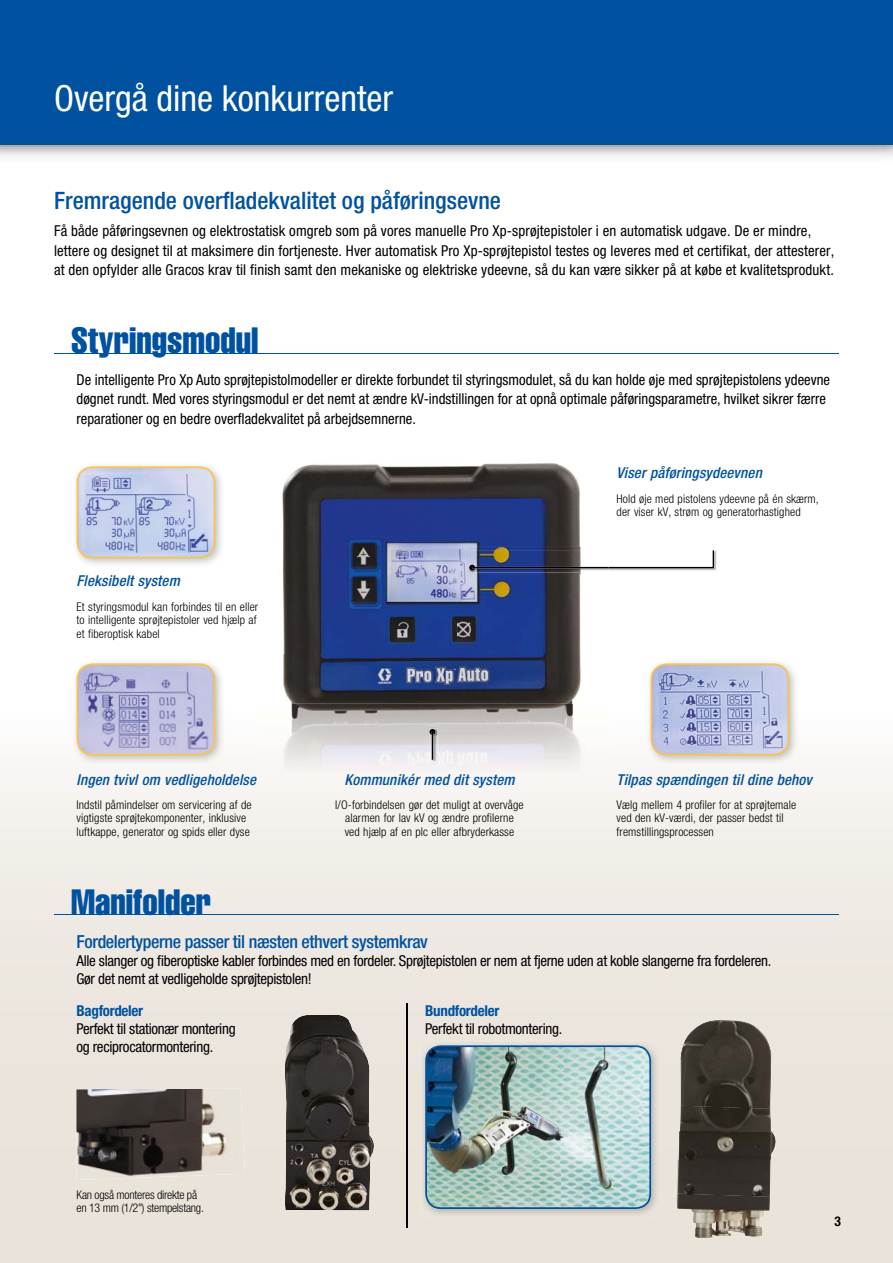
<style>
.page{position:relative;width:893px;height:1263px;background:#fff}
.page>*{position:absolute;margin:0;border:0;box-sizing:border-box;transform-origin:0 0}
.t1{font:36px "Helvetica LT Std Comp";color:#0052a0}
.t2{font:condensed 36px "Helvetica Neue LT Std";color:#fff}
.t3{font:500 condensed 24px "Helvetica Neue LT Std";color:#0052a0}
.t4{font:500 condensed 18px "Helvetica Neue LT Std";letter-spacing:-.02em;color:#0052a0}
.t5{font:condensed 15px/19.5px "Helvetica Neue LT Std";color:#000}
.t6{font:condensed 15px/18px "Helvetica Neue LT Std";letter-spacing:-.02em;color:#000}
.t7{font:italic 500 condensed 15px "Helvetica Neue LT Std";letter-spacing:.01em;color:#0052a0}
.t8{font:700 condensed 15px "Helvetica Neue LT Std";letter-spacing:-.02em;color:#0052a0}
.t9{font:700 condensed 13.5px "Helvetica Neue LT Std";color:#000}
.t10{font:300 condensed 12px/13.5px "Helvetica Neue LT Std";letter-spacing:.01em;color:#000}
.t11{font:300 condensed 12px/12.8px "Helvetica Neue LT Std";letter-spacing:-.02em;color:#000}
</style>
<div class="page">
<svg style="left:0;top:740px;width:893px;height:523px;background:#eee9e2"></svg>
<div style="left:0;top:0;width:893px;height:145px;background:#0052a0"></div>
<img style="left:257px;top:463px;width:352px;height:310px">
<img style="left:646px;top:668px;width:152px;height:97px">
<svg style="left:651px;top:663px;width:138px;height:92px;background:#b5bad5"></svg>
<img style="left:72px;top:668px;width:152px;height:97px">
<svg style="left:77px;top:663px;width:138px;height:92px;background:#b9b6d2"></svg>
<img style="left:76px;top:471px;width:145px;height:93px">
<svg style="left:77px;top:466px;width:138px;height:92px;background:#bfc6dd"></svg>
<img style="left:426px;top:725px;width:13px;height:38px">
<img style="left:429px;top:729px;width:8px;height:33px">
<svg style="left:429px;top:729px;width:6px;height:31px"></svg>
<img style="left:466px;top:547px;width:251px;height:27px">
<img style="left:469px;top:550px;width:247px;height:23px">
<img style="left:609px;top:550px;width:105px;height:18px">
<img style="left:475px;top:567px;width:134px;height:1px">
<svg style="left:469px;top:565px;width:6px;height:6px"></svg>
<img style="left:678px;top:1020px;width:98px;height:85px">
<img style="left:675px;top:1105px;width:101px;height:92px">
<img style="left:675px;top:1193px;width:100px;height:45px">
<img style="left:285px;top:1015px;width:89px;height:195px">
<img style="left:76px;top:1089px;width:169px;height:91px">
<img style="left:407px;top:1003px;width:1px;height:224px">
<img style="left:421px;top:1041px;width:239px;height:177px">
<img style="left:425px;top:1045px;width:226px;height:164px">
<hr style="left:54px;top:353px;width:785px;height:1px;background:#0052a0">
<hr style="left:54px;top:914px;width:785px;height:1px;background:#0052a0">
<h1 class="t2" style="left:54px;top:85px;width:341px">Overgå dine konkurrenter</h1>
<h2 class="t3" style="left:54px;top:191px;width:448px">Fremragende overfladekvalitet og påføringsevne</h2>
<p class="t5" style="left:54px;top:223px;width:782px">Få både påføringsevnen og elektrostatisk omgreb som på vores manuelle Pro Xp-sprøjtepistoler i en automatisk udgave. De er mindre, lettere og designet til at maksimere din fortjeneste. Hver automatisk Pro Xp-sprøjtepistol testes og leveres med et certifikat, der attesterer, at den opfylder alle Gracos krav til finish samt den mekaniske og elektriske ydeevne, så du kan være sikker på at købe et kvalitetsprodukt.</p>
<h1 class="t1" style="left:71px;top:328px;width:189px">Styringsmodul</h1>
<p class="t5" style="left:77px;top:372px;width:755px">De intelligente Pro Xp Auto sprøjtepistolmodeller er direkte forbundet til styringsmodulet, så du kan holde øje med sprøjtepistolens ydeevne døgnet rundt. Med vores styringsmodul er det nemt at ændre kV-indstillingen for at opnå optimale påføringsparametre, hvilket sikrer færre reparationer og en bedre overfladekvalitet på arbejdsemnerne.</p>
<p class="t7" style="left:77px;top:575px;width:105px">Fleksibelt system</p>
<p class="t10" style="left:77px;top:601px;width:183px">Et styringsmodul kan forbindes til en eller to intelligente sprøjtepistoler ved hjælp af et fiberoptisk kabel</p>
<p class="t7" style="left:77px;top:774px;width:181px">Ingen tvivl om vedligeholdelse</p>
<p class="t10" style="left:77px;top:799px;width:177px">Indstil påmindelser om servicering af de vigtigste sprøjtekomponenter, inklusive luftkappe, generator og spids eller dyse</p>
<p class="t7" style="left:344px;top:774px;width:172px">Kommunikér med dit system</p>
<p class="t10" style="left:335px;top:799px;width:190px;text-align:center">I/O-forbindelsen gør det muligt at overvåge alarmen for lav kV og ændre profilerne<br>ved hjælp af en plc eller afbryderkasse</p>
<p class="t7" style="left:617px;top:468px;width:147px">Viser påføringsydeevnen</p>
<p class="t10" style="left:617px;top:493px;width:204px">Hold øje med pistolens ydeevne på én skærm, der viser kV, strøm og generatorhastighed</p>
<p class="t7" style="left:617px;top:774px;width:197px">Tilpas spændingen til dine behov</p>
<p class="t10" style="left:617px;top:799px;width:181px">Vælg mellem 4 profiler for at sprøjtemale ved den kV-værdi, der passer bedst til fremstillingsprocessen</p>
<h1 class="t1" style="left:71px;top:889px;width:142px">Manifolder</h1>
<p class="t4" style="left:77px;top:935px;width:353px">Fordelertyperne passer til næsten ethvert systemkrav</p>
<p class="t6" style="left:77px;top:954px;width:696px">Alle slanger og fiberoptiske kabler forbindes med en fordeler. Sprøjtepistolen er nem at fjerne uden at koble slangerne fra fordeleren.<br>Gør det nemt at vedligeholde sprøjtepistolen!</p>
<p class="t8" style="left:77px;top:1006px;width:68px">Bagfordeler</p>
<p class="t6" style="left:77px;top:1022px;width:161px">Perfekt til stationær montering og reciprocatormontering.</p>
<p class="t8" style="left:425px;top:1006px;width:76px">Bundfordeler</p>
<p class="t6" style="left:425px;top:1022px;width:139px">Perfekt til robotmontering.</p>
<p class="t11" style="left:77px;top:1190px;width:129px">Kan også monteres direkte på en 13 mm (1/2") stempelstang.</p>
<p class="t9" style="left:834px;top:1216px;width:8px">3</p>
</div>
